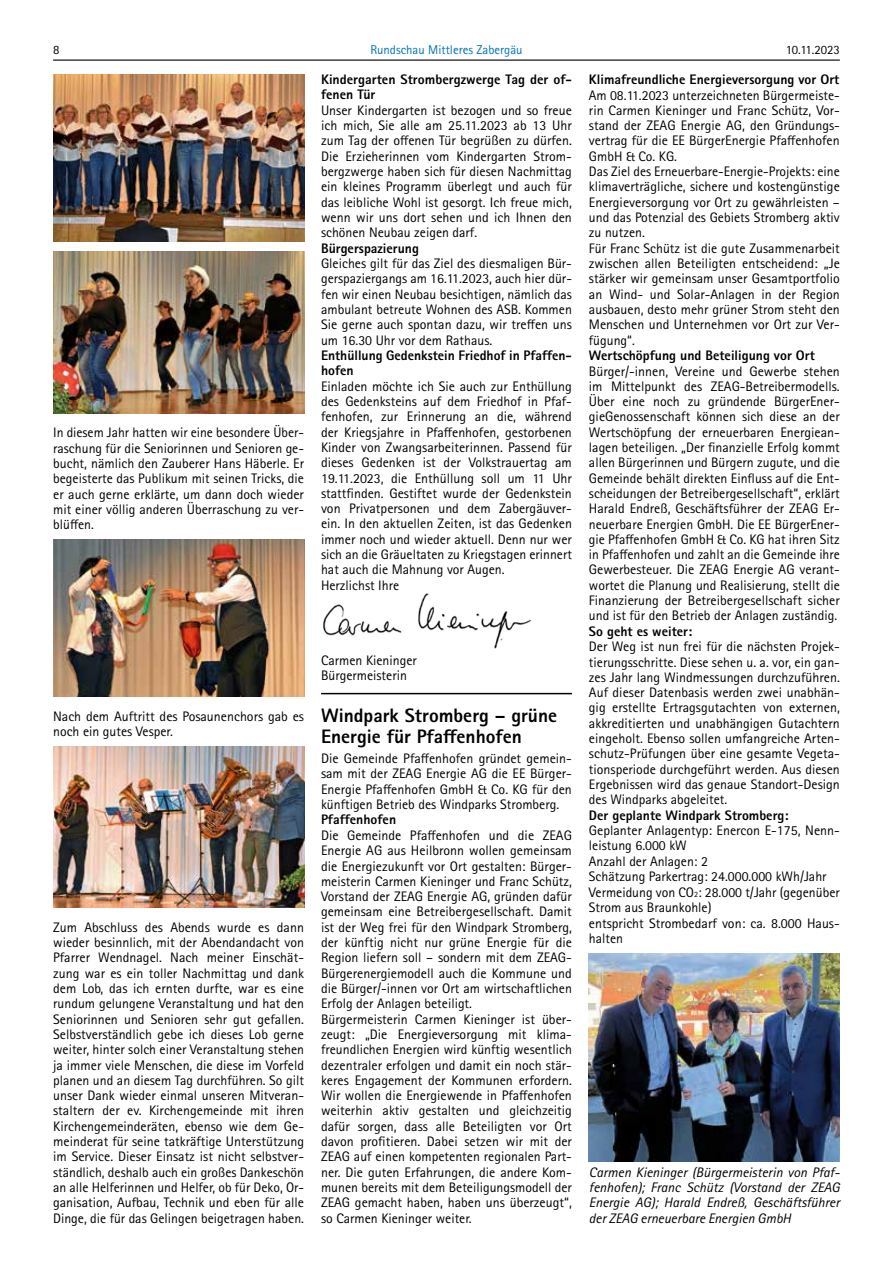
<style>
.page{position:relative;width:893px;height:1263px;background:#fff}
.page>*{position:absolute;margin:0;border:0;box-sizing:border-box;transform-origin:0 0}
.t1{font:800 19.5px/21px "Rotis Sans Serif W1 G";color:#000}
.t2{font:13.8px/15.3px "Rotis Sans Serif W1 G";color:#000;text-align:justify}
.t3{font:800 13.8px/15.3px "Rotis Sans Serif W1 G";color:#000}
.t4{font:italic 13.8px/15.3px "Rotis Sans Serif W1 G";color:#000;text-align:justify}
.t5{font:12.75px "Rotis Sans Serif W1 G";color:#0074b8}
.t6{font:12.75px "Rotis Sans Serif W1 G";letter-spacing:-.02em;color:#000}
.s1{font-size:8.1px}
</style>
<div class="page">
<hr style="left:53px;top:60px;width:787px;height:1px;background:#000">
<img style="left:53px;top:74px;width:251px;height:168px">
<img style="left:53px;top:252px;width:251px;height:161px">
<img style="left:53px;top:539px;width:251px;height:158px">
<img style="left:53px;top:746px;width:251px;height:162px">
<hr style="left:321px;top:693px;width:251px;height:1px;background:#000">
<img style="left:323px;top:593px;width:208px;height:56px">
<img style="left:589px;top:953px;width:251px;height:208px">
<p class="t6" style="left:53px;top:42px;width:8px">8</p>
<p class="t5" style="left:370px;top:42px;width:154px">Rundschau Mittleres Zabergäu</p>
<p class="t6" style="left:786px;top:42px;width:56px">10.11.2023</p>
<p class="t2" style="left:53px;top:425px;width:252px">In diesem Jahr hatten wir eine besondere Über&shy;raschung für die Seniorinnen und Senioren ge&shy;bucht, nämlich den Zauberer Hans Häberle. Er begeisterte das Publikum mit seinen Tricks, die er auch gerne erklärte, um dann doch wieder mit einer völlig anderen Überraschung zu ver&shy;blüffen.</p>
<p class="t2" style="left:53px;top:708px;width:252px">Nach dem Auftritt des Posaunenchors gab es noch ein gutes Vesper.</p>
<p class="t2" style="left:53px;top:920px;width:252px">Zum Abschluss des Abends wurde es dann wieder besinnlich, mit der Abendandacht von Pfarrer Wendnagel. Nach meiner Einschät&shy;zung war es ein toller Nachmittag und dank dem Lob, das ich ernten durfte, war es eine rundum gelungene Veranstaltung und hat den Seniorinnen und Senioren sehr gut gefallen.<br>Selbstverständlich gebe ich dieses Lob gerne weiter, hinter solch einer Veranstaltung stehen ja immer viele Menschen, die diese im Vorfeld planen und an diesem Tag durchführen. So gilt unser Dank wieder einmal unseren Mitveran&shy;staltern der ev. Kirchengemeinde mit ihren Kirchengemeinderäten, ebenso wie dem Ge&shy;meinderat für seine tatkräftige Unterstützung im Service. Dieser Einsatz ist nicht selbstver&shy;ständlich, deshalb auch ein großes Dankeschön an alle Helferinnen und Helfer, ob für Deko, Or&shy;ganisation, Aufbau, Technik und eben für alle Dinge, die für das Gelingen beigetragen haben.</p>
<p class="t3" style="left:321px;top:72px;width:252px">Kindergarten Strombergzwerge Tag der of&shy;fenen Tür</p>
<p class="t2" style="left:321px;top:103px;width:252px">Unser Kindergarten ist bezogen und so freue ich mich, Sie alle am 25.11.2023 ab 13 Uhr zum Tag der offenen Tür begrüßen zu dürfen.<br>Die Erzieherinnen vom Kindergarten Strom&shy;bergzwerge haben sich für diesen Nachmittag ein kleines Programm überlegt und auch für das leibliche Wohl ist gesorgt. Ich freue mich, wenn wir uns dort sehen und ich Ihnen den schönen Neubau zeigen darf.</p>
<p class="t3" style="left:321px;top:240px;width:99px">Bürgerspazierung</p>
<p class="t2" style="left:321px;top:256px;width:252px">Gleiches gilt für das Ziel des diesmaligen Bür&shy;gerspaziergangs am 16.11.2023, auch hier dür&shy;fen wir einen Neubau besichtigen, nämlich das ambulant betreute Wohnen des ASB. Kommen Sie gerne auch spontan dazu, wir treffen uns um 16.30 Uhr vor dem Rathaus.</p>
<p class="t3" style="left:321px;top:347px;width:252px">Enthüllung Gedenkstein Friedhof in Pfaffen&shy;hofen</p>
<p class="t2" style="left:321px;top:378px;width:252px;text-align:left">Einladen möchte ich Sie auch zur Enthüllung des Gedenksteins auf dem Friedhof in Pfaf&shy;fenhofen, zur Erinnerung an die, während der Kriegsjahre in Pfaffenhofen, gestorbenen Kinder von Zwangsarbeiterinnen. Passend für dieses Gedenken ist der Volkstrauertag am 19.11.2023, die Enthüllung soll um 11 Uhr stattfinden. Gestiftet wurde der Gedenkstein von Privatpersonen und dem Zabergäuver&shy;ein. In den aktuellen Zeiten, ist das Gedenken immer noch und wieder aktuell. Denn nur wer sich an die Gräueltaten zu Kriegstagen erinnert hat auch die Mahnung vor Augen.<br>Herzlichst Ihre</p>
<p class="t2" style="left:321px;top:652px;width:97px">Carmen Kieninger<br>Bürgermeisterin</p>
<h1 class="t1" style="left:321px;top:705px;width:238px">Windpark Stromberg – grüne<br>Energie für Pfaffenhofen</h1>
<p class="t2" style="left:321px;top:751px;width:252px">Die Gemeinde Pfaffenhofen gründet gemein&shy;sam mit der ZEAG Energie AG die EE Bürger-Energie Pfaffenhofen GmbH &amp; Co. KG für den künftigen Betrieb des Windparks Stromberg.</p>
<p class="t3" style="left:321px;top:812px;width:77px">Pfaffenhofen</p>
<p class="t2" style="left:321px;top:828px;width:252px;text-align:left">Die Gemeinde Pfaffenhofen und die ZEAG Energie AG aus Heilbronn wollen gemeinsam die Energiezukunft vor Ort gestalten: Bürger&shy;meisterin Carmen Kieninger und Franc Schütz, Vorstand der ZEAG Energie AG, gründen dafür gemeinsam eine Betreibergesellschaft. Damit ist der Weg frei für den Windpark Stromberg, der künftig nicht nur grüne Energie für die Region liefern soll – sondern mit dem ZEAG-Bürgerenergiemodell auch die Kommune und die Bürger/-innen vor Ort am wirtschaftlichen Erfolg der Anlagen beteiligt.<br>Bürgermeisterin Carmen Kieninger ist über&shy;zeugt: „Die Energieversorgung mit klima&shy;freundlichen Energien wird künftig wesentlich dezentraler erfolgen und damit ein noch stär&shy;keres Engagement der Kommunen erfordern.<br>Wir wollen die Energiewende in Pfaffenhofen weiterhin aktiv gestalten und gleichzeitig dafür sorgen, dass alle Beteiligten vor Ort davon profitieren. Dabei setzen wir mit der ZEAG auf einen kompetenten regionalen Part&shy;ner. Die guten Erfahrungen, die andere Kom&shy;munen bereits mit dem Beteiligungsmodell der ZEAG gemacht haben, haben uns überzeugt“, so Carmen Kieninger weiter.</p>
<p class="t3" style="left:589px;top:72px;width:252px">Klimafreundliche Energieversorgung vor Ort</p>
<p class="t2" style="left:589px;top:87px;width:252px;text-align:left">Am 08.11.2023 unterzeichneten Bürgermeiste&shy;rin Carmen Kieninger und Franc Schütz, Vor&shy;stand der ZEAG Energie AG, den Gründungs&shy;vertrag für die EE BürgerEnergie Pfaffenhofen GmbH &amp; Co. KG.<br>Das Ziel des Erneuerbare-Energie-Projekts: eine klimaverträgliche, sichere und kostengünstige Energieversorgung vor Ort zu gewährleisten – und das Potenzial des Gebiets Stromberg aktiv zu nutzen.<br>Für Franc Schütz ist die gute Zusammenarbeit zwischen allen Beteiligten entscheidend: „Je stärker wir gemeinsam unser Gesamtportfolio an Wind- und Solar-Anlagen in der Region ausbauen, desto mehr grüner Strom steht den Menschen und Unternehmen vor Ort zur Ver&shy;fügung“.</p>
<p class="t3" style="left:589px;top:348px;width:227px">Wertschöpfung und Beteiligung vor Ort</p>
<p class="t2" style="left:589px;top:363px;width:252px">Bürger/-innen, Vereine und Gewerbe stehen im Mittelpunkt des ZEAG-Betreibermodells.<br>Über eine noch zu gründende BürgerEner&shy;gieGenossenschaft können sich diese an der Wertschöpfung der erneuerbaren Energiean&shy;lagen beteiligen. „Der finanzielle Erfolg kommt allen Bürgerinnen und Bürgern zugute, und die Gemeinde behält direkten Einfluss auf die Ent&shy;scheidungen der Betreibergesellschaft“, erklärt Harald Endreß, Geschäftsführer der ZEAG Er&shy;neuerbare Energien GmbH. Die EE BürgerEner&shy;gie Pfaffenhofen GmbH &amp; Co. KG hat ihren Sitz in Pfaffenhofen und zahlt an die Gemeinde ihre Gewerbesteuer. Die ZEAG Energie AG verant&shy;wortet die Planung und Realisierung, stellt die Finanzierung der Betreibergesellschaft sicher und ist für den Betrieb der Anlagen zuständig.</p>
<p class="t3" style="left:589px;top:623px;width:105px">So geht es weiter:</p>
<p class="t2" style="left:589px;top:639px;width:252px">Der Weg ist nun frei für die nächsten Projek&shy;tierungsschritte. Diese sehen u. a. vor, ein gan&shy;zes Jahr lang Windmessungen durchzuführen.<br>Auf dieser Datenbasis werden zwei unabhän&shy;gig erstellte Ertragsgutachten von externen, akkreditierten und unabhängigen Gutachtern eingeholt. Ebenso sollen umfangreiche Arten&shy;schutz-Prüfungen über eine gesamte Vegeta&shy;tionsperiode durchgeführt werden. Aus diesen Ergebnissen wird das genaue Standort-Design des Windparks abgeleitet.</p>
<p class="t3" style="left:589px;top:807px;width:201px">Der geplante Windpark Stromberg:</p>
<p class="t2" style="left:589px;top:823px;width:252px;text-align:left">Geplanter Anlagentyp: Enercon E-175, Nenn&shy;leistung 6.000 kW<br>Anzahl der Anlagen: 2<br>Schätzung Parkertrag: 24.000.000 kWh/Jahr<br>Vermeidung von CO<span class="s1">2</span>: 28.000 t/Jahr (gegenüber<br>Strom aus Braunkohle)<br>entspricht Strombedarf von: ca. 8.000 Haus&shy;halten</p>
<p class="t4" style="left:589px;top:1164px;width:252px">Carmen Kieninger (Bürgermeisterin von Pfaf&shy;fenhofen); Franc Schütz (Vorstand der ZEAG Energie AG); Harald Endreß, Geschäftsführer der ZEAG erneuerbare Energien GmbH</p>
</div>
